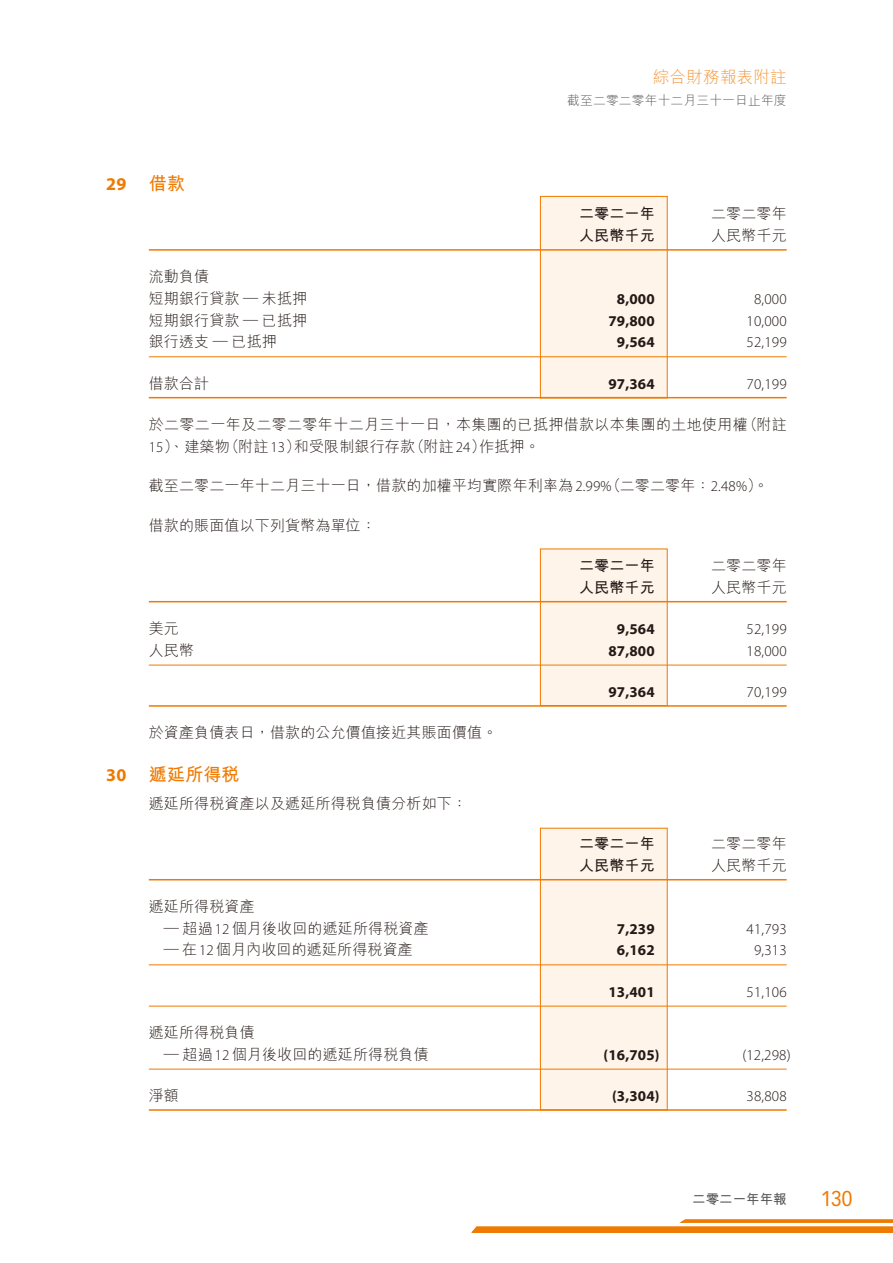
<style>
.page{position:relative;width:893px;height:1263px;background:#fff}
.page>*{position:absolute;margin:0;border:0;box-sizing:border-box;transform-origin:0 0}
.t1{font:21px "Vectora LT Std";color:#ef7a00;scale:.9 1}
.t2{font:700 18px "M Hei HK";letter-spacing:.01em;color:#ef7a00}
.t3{font:700 18px "Myriad Pro";color:#ef7a00}
.t4{font:300 16.5px "M Hei HK";letter-spacing:.015em;color:#f3973a}
.t5{font:300 15px/21.8px "M Hei HK";letter-spacing:.01em;color:#231916}
.t6{font:300 15px "Myriad Pro";letter-spacing:.01em;color:#231916}
.t7{font:700 15px "Myriad Pro";letter-spacing:.01em;color:#231916}
.t8{font:700 15px "M Hei HK";letter-spacing:.01em;color:#231916}
.t9{font:700 13.5px "M Hei HK";color:#595857}
.t10{font:300 12.75px "M Hei HK";letter-spacing:.015em;color:#595857}
.s1{font-family:"Myriad Pro"}
</style>
<div class="page">
<svg style="left:472px;top:1219px;width:421px;height:14px"></svg>
<div style="left:540px;top:549px;width:128px;height:157px;background:#fef4e9;border:1px solid #ef7a00"></div>
<div style="left:540px;top:828px;width:128px;height:282px;background:#fef4e9;border:1px solid #ef7a00"></div>
<div style="left:540px;top:196px;width:128px;height:202px;background:#fef4e9;border:1px solid #ef7a00"></div>
<hr style="left:149px;top:249px;width:638px;height:2px;background:#ef7a00">
<hr style="left:149px;top:356px;width:638px;height:1px;background:#ef7a00">
<hr style="left:149px;top:397px;width:638px;height:1px;background:#ef7a00">
<hr style="left:149px;top:601px;width:638px;height:1px;background:#ef7a00">
<hr style="left:149px;top:665px;width:638px;height:1px;background:#ef7a00">
<hr style="left:149px;top:705px;width:638px;height:2px;background:#ef7a00">
<hr style="left:149px;top:879px;width:638px;height:1px;background:#ef7a00">
<hr style="left:149px;top:964px;width:638px;height:1px;background:#ef7a00">
<hr style="left:149px;top:1006px;width:638px;height:1px;background:#ef7a00">
<hr style="left:149px;top:1069px;width:638px;height:1px;background:#ef7a00">
<hr style="left:149px;top:1109px;width:638px;height:2px;background:#ef7a00">
<p class="t4" style="left:653px;top:68px;width:135px">綜合財務報表附註</p>
<p class="t10" style="left:567px;top:94px;width:221px">截至二零二零年十二月三十一日止年度</p>
<p class="t3" style="left:106px;top:173px;width:22px">29</p>
<p class="t3" style="left:106px;top:763px;width:22px">30</p>
<p class="t2" style="left:149px;top:171px;width:38px">借款</p>
<p class="t5" style="left:149px;top:265px;width:62px">流動負債</p>
<p class="t5" style="left:149px;top:287px;width:160px">短期銀行貸款 — 未抵押</p>
<p class="t5" style="left:149px;top:309px;width:160px">短期銀行貸款 — 已抵押</p>
<p class="t5" style="left:149px;top:331px;width:130px">銀行透支 — 已抵押</p>
<p class="t5" style="left:149px;top:372px;width:62px">借款合計</p>
<p class="t8" style="left:579px;top:203px;width:77px">二零二一年</p>
<p class="t5" style="left:711px;top:202px;width:77px">二零二零年</p>
<p class="t8" style="left:579px;top:224px;width:77px">人民幣千元</p>
<p class="t5" style="left:711px;top:224px;width:77px">人民幣千元</p>
<p class="t7" style="left:617px;top:289px;width:39px">8,000</p>
<p class="t6" style="left:754px;top:290px;width:34px">8,000</p>
<p class="t7" style="left:608px;top:311px;width:48px">79,800</p>
<p class="t6" style="left:747px;top:311px;width:42px">10,000</p>
<p class="t7" style="left:617px;top:332px;width:39px">9,564</p>
<p class="t6" style="left:747px;top:333px;width:42px">52,199</p>
<p class="t7" style="left:608px;top:374px;width:48px">97,364</p>
<p class="t6" style="left:747px;top:374px;width:42px">70,199</p>
<p class="t5" style="left:743px;top:413px;width:46px">（附註</p>
<p class="t5" style="left:479px;top:413px;width:270px;text-indent:-330px">於二零二一年及二零二零年十二月三十一日，本集團的已抵押借款以本集團的土地使用權作抵押。</p>
<p class="t5" style="left:149px;top:435px;width:82px"><span class="s1">15</span>）、建築物</p>
<p class="t5" style="left:225px;top:435px;width:77px">（附註<span class="s1">13</span>）</p>
<p class="t5" style="left:410px;top:435px;width:77px">（附註<span class="s1">24</span>）</p>
<p class="t5" style="left:294px;top:435px;width:123px">和受限制銀行存款</p>
<p class="t5" style="left:606px;top:475px;width:164px">（二零二零年：<span class="s1">2.48%</span> 。(</p>
<p class="t5" style="left:149px;top:475px;width:464px">截至二零二一年十二月三十一日，借款的加權平均實際年利率為<span class="s1">2.99%</span></p>
<p class="t5" style="left:149px;top:514px;width:229px">借款的賬面值以下列貨幣為單位：</p>
<p class="t5" style="left:149px;top:617px;width:32px">美元</p>
<p class="t5" style="left:149px;top:639px;width:47px">人民幣</p>
<p class="t5" style="left:149px;top:721px;width:350px">於資產負債表日，借款的公允價值接近其賬面價值。</p>
<p class="t2" style="left:149px;top:761px;width:92px">遞延所得稅</p>
<p class="t5" style="left:149px;top:792px;width:320px">遞延所得稅資產以及遞延所得稅負債分析如下：</p>
<p class="t5" style="left:149px;top:895px;width:107px">遞延所得稅資產</p>
<p class="t5" style="left:164px;top:917px;width:266px">— 超過<span class="s1">12</span>個月後收回的遞延所得稅資產</p>
<p class="t5" style="left:164px;top:939px;width:250px">— 在<span class="s1">12</span>個月內收回的遞延所得稅資產</p>
<p class="t5" style="left:149px;top:1021px;width:107px">遞延所得稅負債</p>
<p class="t5" style="left:164px;top:1043px;width:266px">— 超過<span class="s1">12</span>個月後收回的遞延所得稅負債</p>
<p class="t5" style="left:149px;top:1084px;width:32px">淨額</p>
<p class="t8" style="left:579px;top:554px;width:77px">二零二一年</p>
<p class="t5" style="left:711px;top:554px;width:77px">二零二零年</p>
<p class="t8" style="left:579px;top:576px;width:77px">人民幣千元</p>
<p class="t5" style="left:711px;top:576px;width:77px">人民幣千元</p>
<p class="t7" style="left:617px;top:619px;width:39px">9,564</p>
<p class="t6" style="left:747px;top:620px;width:42px">52,199</p>
<p class="t7" style="left:608px;top:641px;width:48px">87,800</p>
<p class="t6" style="left:747px;top:641px;width:42px">18,000</p>
<p class="t7" style="left:608px;top:682px;width:48px">97,364</p>
<p class="t6" style="left:747px;top:683px;width:42px">70,199</p>
<p class="t8" style="left:579px;top:832px;width:77px">二零二一年</p>
<p class="t5" style="left:711px;top:832px;width:77px">二零二零年</p>
<p class="t8" style="left:579px;top:854px;width:77px">人民幣千元</p>
<p class="t5" style="left:711px;top:854px;width:77px">人民幣千元</p>
<p class="t7" style="left:617px;top:919px;width:39px">7,239</p>
<p class="t6" style="left:747px;top:919px;width:42px">41,793</p>
<p class="t7" style="left:617px;top:940px;width:39px">6,162</p>
<p class="t6" style="left:754px;top:941px;width:34px">9,313</p>
<p class="t7" style="left:608px;top:982px;width:48px">13,401</p>
<p class="t6" style="left:747px;top:982px;width:42px">51,106</p>
<p class="t7" style="left:604px;top:1045px;width:57px">)16,705(</p>
<p class="t6" style="left:742px;top:1045px;width:50px">)12,298(</p>
<p class="t7" style="left:612px;top:1086px;width:49px">)3,304(</p>
<p class="t6" style="left:747px;top:1087px;width:42px">38,808</p>
<p class="t9" style="left:692px;top:1189px;width:96px">二零二一年年報</p>
<h1 class="t1" style="left:821px;top:1186px;width:37px">130</h1>
</div>
